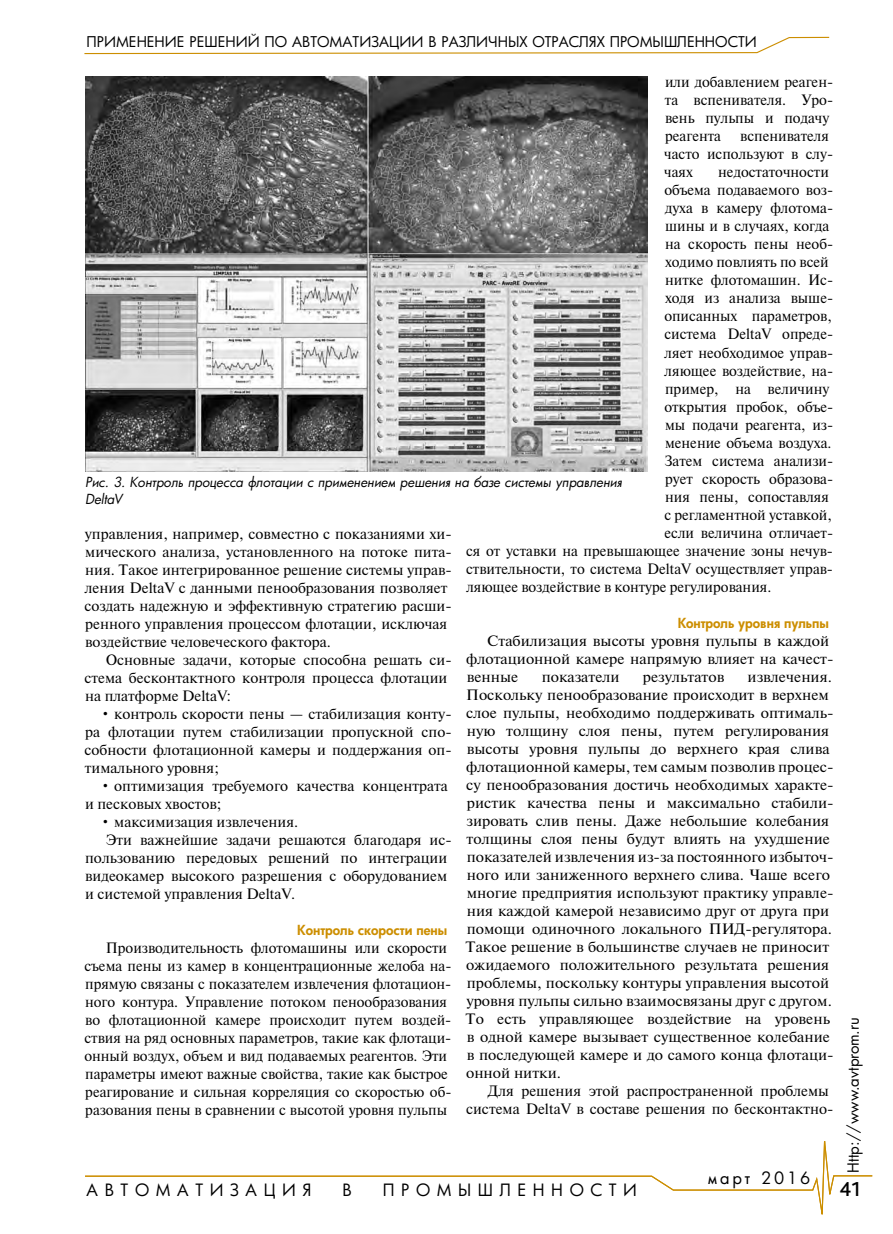
<style>
.page{position:relative;width:893px;height:1234px;background:#fff}
.page>*{position:absolute;margin:0;border:0;box-sizing:border-box;transform-origin:0 0}
.t1{font:500 21px "Bliss Pro";color:#000}
.t2{font:16.5px "Futura Cyr";letter-spacing:.4em;color:#000}
.t3{font:15px/18px "Newton";color:#000}
.t4{font:15px "Futura Cyr";color:#000}
.t5{font:14.4px "Futura Cyr";color:#000}
.t6{font:italic 13.5px/16.5px "Futura Cyr";color:#000}
.t7{font:800 13.5px "Futura Cyr";color:#cc8e00}
</style>
<div class="page">
<svg style="left:85px;top:1141px;width:788px;height:74px"></svg>
<svg style="left:84px;top:36px;width:746px;height:19px"></svg>
<img style="left:85px;top:77px;width:563px;height:394px">
<p class="t5" style="left:87px;top:33px;width:672px">Применение решений по автоматизации в различных отраслях п ромышленности</p>
<p class="t3" style="left:665px;top:73px;width:170px">или добавлением реаген&shy;та вспенивателя. Уро&shy;вень пульпы и подачу реагента</p>
<p class="t3" style="left:664px;top:127px;width:170px;text-indent:76px">вспенивателя часто используют в слу&shy;чаях</p>
<p class="t3" style="left:718px;top:163px;width:112px">недостаточности</p>
<p class="t3" style="left:664px;top:181px;width:170px">объема подаваемого воз-</p>
<p class="t3" style="left:665px;top:199px;width:170px">духа в камеру флотома-</p>
<p class="t3" style="left:665px;top:217px;width:166px">шины и в случаях, когда</p>
<p class="t3" style="left:665px;top:235px;width:170px">на скорость пены необ-</p>
<p class="t3" style="left:665px;top:253px;width:165px">ходимо повлиять по всей</p>
<p class="t3" style="left:665px;top:271px;width:170px">нитке флотомашин. Ис-</p>
<p class="t3" style="left:665px;top:289px;width:170px">ходя из анализа выше-</p>
<p class="t3" style="left:664px;top:307px;width:169px">описанных параметров,</p>
<p class="t3" style="left:664px;top:325px;width:170px">система DeltaV опреде-</p>
<p class="t3" style="left:665px;top:343px;width:170px">ляет необходимое управ-</p>
<p class="t3" style="left:665px;top:361px;width:170px">ляющее воздействие, на-</p>
<p class="t3" style="left:665px;top:379px;width:166px">пример, на величину</p>
<p class="t3" style="left:664px;top:397px;width:170px">открытия пробок, объе-</p>
<p class="t3" style="left:665px;top:415px;width:170px">мы подачи реагента, из-</p>
<p class="t3" style="left:665px;top:433px;width:168px">менение объема воздуха.</p>
<p class="t3" style="left:664px;top:451px;width:170px">Затем система анализи-</p>
<p class="t3" style="left:665px;top:469px;width:169px">рует скорость образова-</p>
<p class="t3" style="left:665px;top:487px;width:165px">ния пены, сопоставляя</p>
<p class="t3" style="left:664px;top:505px;width:169px">с регламентной уставкой,</p>
<p class="t3" style="left:664px;top:523px;width:170px">если величина отличает-</p>
<p class="t3" style="left:466px;top:541px;width:368px">ся от уставки на превышающее значение зоны нечув-</p>
<p class="t3" style="left:466px;top:559px;width:368px">ствительности, то система DeltaV осуществляет управ-</p>
<p class="t3" style="left:466px;top:577px;width:306px">ляющее воздействие в контуре регулирования.</p>
<p class="t7" style="left:678px;top:614px;width:153px">Контроль уровня пульпы</p>
<p class="t3" style="left:466px;top:631px;width:367px;text-indent:21px">Стабилизация высоты уровня пульпы в каждой флотационной камере напрямую влияет на качест&shy;венные</p>
<p class="t6" style="left:85px;top:474px;width:538px">Рис. 3. Контроль процесса флотации с применением решения на базе системы управления<br>DeltaV</p>
<p class="t3" style="left:84px;top:524px;width:369px">управления, например, совместно с показаниями хи&shy;мического анализа, установленного на потоке пита&shy;ния. Такое интегрированное решение системы управ&shy;ления DeltaV с данными пенообразования позволяет создать надежную и эффективную стратегию расши&shy;ренного управления процессом флотации, исключая воздействие человеческого фактора.</p>
<p class="t3" style="left:84px;top:650px;width:369px;text-indent:21px">Основные задачи, которые способна решать си&shy;стема бесконтактного контроля процесса флотации на платформе DeltaV:</p>
<p class="t3" style="left:84px;top:704px;width:369px;text-align:justify;text-indent:16px">• контроль скорости пены — стабилизация конту&shy;ра флотации путем стабилизации пропускной спо&shy;собности флотационной камеры и поддержания оп&shy;тимального уровня;</p>
<p class="t3" style="left:85px;top:776px;width:364px;text-indent:15px">• оптимизация требуемого качества концентрата и песковых хвостов;</p>
<p class="t3" style="left:100px;top:812px;width:200px">• максимизация извлечения.</p>
<p class="t3" style="left:106px;top:830px;width:347px">Эти важнейшие задачи решаются благодаря ис-</p>
<p class="t3" style="left:85px;top:848px;width:364px">пользованию передовых решений по интеграции</p>
<p class="t3" style="left:85px;top:866px;width:364px">видеокамер высокого разрешения с оборудованием</p>
<p class="t3" style="left:85px;top:884px;width:212px">и системой управления DeltaV.</p>
<p class="t7" style="left:297px;top:921px;width:151px">Контроль скорости пены</p>
<p class="t3" style="left:84px;top:938px;width:368px;text-indent:21px">Производительность флотомашины или скорости съема пены из камер в концентрационные желоба на&shy;прямую связаны с показателем извлечения флотацион&shy;ного контура. Управление потоком пенообразования во флотационной камере происходит путем воздей&shy;ствия на ряд основных параметров, такие как флотаци&shy;онный воздух, объем и вид подаваемых реагентов. Эти параметры имеют важные свойства, такие как быстрое реагирование и сильная корреляция со скоростью об&shy;разования пены в сравнении с высотой уровня пульпы</p>
<p class="t3" style="left:542px;top:667px;width:79px">показатели</p>
<p class="t3" style="left:643px;top:667px;width:83px">результатов</p>
<p class="t3" style="left:466px;top:667px;width:370px;text-indent:282px">извлечения.<br>Поскольку пенообразование происходит в верхнем слое пульпы, необходимо поддерживать оптималь&shy;ную толщину слоя пены, путем регулирования высоты уровня пульпы до верхнего края слива флотационной камеры, тем самым позволив процес&shy;су пенообразования достичь необходимых характе&shy;ристик качества пены и максимально стабили&shy;зировать слив пены. Даже небольшие колебания толщины слоя пены будут влиять на ухудшение показателей извлечения из-за постоянного избыточ&shy;ного или заниженного верхнего слива. Чаше всего многие предприятия используют практику управле&shy;ния каждой камерой независимо друг от друга при помощи одиночного локального ПИД-регулятора.<br>Такое решение в большинстве случаев не приносит ожидаемого положительного результата решения проблемы, поскольку контуры управления высотой уровня пульпы сильно взаимосвязаны друг с другом.<br>То есть управляющее воздействие на уровень в одной камере вызывает существенное колебание в последующей камере и до самого конца флотаци&shy;онной нитки.</p>
<p class="t3" style="left:466px;top:1081px;width:369px;text-align:right">Для решения этой распространенной проблемы система DeltaV в составе решения по бесконтактно-</p>
<p class="t4" style="left:844px;top:1172px;width:157px;rotate:-90deg">Http://www.avtprom.ru</p>
<p class="t2" style="left:708px;top:1167px;width:104px">март 2016</p>
<p class="t2" style="left:87px;top:1179px;width:226px">АВТОМАТИЗАЦИЯ</p>
<p class="t2" style="left:342px;top:1179px;width:11px">В</p>
<p class="t2" style="left:383px;top:1179px;width:256px">ПРОМЫШЛЕННОСТИ</p>
<h1 class="t1" style="left:839px;top:1176px;width:23px">41</h1>
</div>
